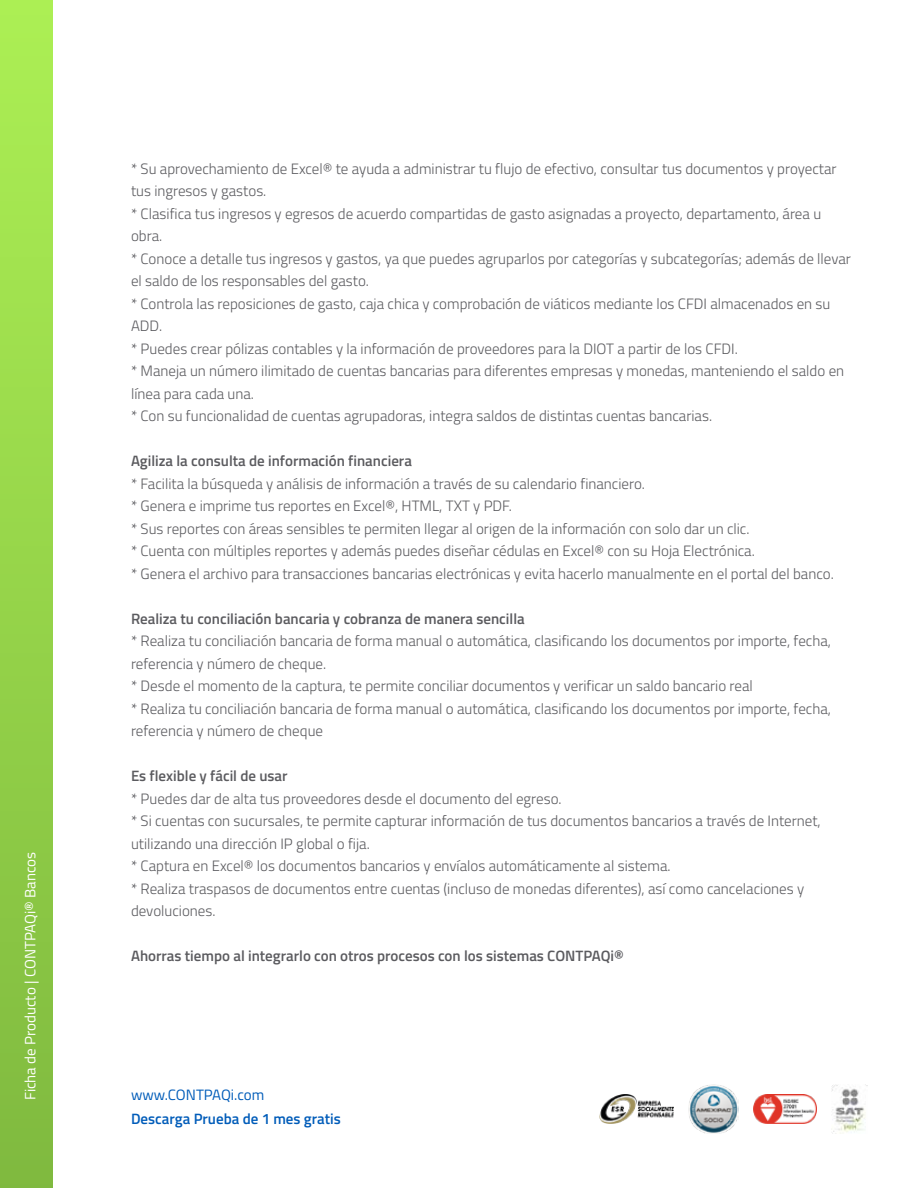
<style>
.page{position:relative;width:918px;height:1188px;background:#fff}
.page>*{position:absolute;margin:0;border:0;box-sizing:border-box;transform-origin:0 0}
.t1{font:300 15px/22.5px "Titillium Web";color:#5b5b5f}
.t2{font:600 15px "Titillium Web";color:#5b5b5f}
.t3{font:15px "Titillium";color:#fff}
.t4{font:600 15px "Titillium";color:#005cb9}
.t5{font:15px "Titillium";color:#005cb9}
</style>
<div class="page">
<div style="left:0;top:0;width:53px;height:1188px;background:linear-gradient(to bottom,#acef54,#7fb93f)"></div>
<img style="left:600px;top:1094px;width:74px;height:30px">
<img style="left:689px;top:1084px;width:49px;height:49px">
<img style="left:753px;top:1095px;width:63px;height:28px">
<img style="left:832px;top:1084px;width:36px;height:48px">
<p class="t3" style="left:19px;top:1100px;width:250px;rotate:-90deg">Ficha de Producto | CONTPAQi® Bancos</p>
<p class="t1" style="left:131px;top:157px;width:721px">* Su aprovechamiento de Excel® te ayuda a administrar tu flujo de efectivo, consultar tus documentos y proyectar tus ingresos y gastos.<br>* Clasifica tus ingresos y egresos de acuerdo compartidas de gasto asignadas a proyecto, departamento, área u obra.<br>* Conoce a detalle tus ingresos y gastos, ya que puedes agruparlos por categorías y subcategorías; además de llevar el saldo de los responsables del gasto.<br>* Controla las reposiciones de gasto, caja chica y comprobación de viáticos mediante los CFDI almacenados en su ADD.<br>* Puedes crear pólizas contables y la información de proveedores para la DIOT a partir de los CFDI.<br>* Maneja un número ilimitado de cuentas bancarias para diferentes empresas y monedas, manteniendo el saldo en línea para cada una.<br>* Con su funcionalidad de cuentas agrupadoras, integra saldos de distintas cuentas bancarias.</p>
<p class="t2" style="left:131px;top:450px;width:282px">Agiliza la consulta de información financiera</p>
<p class="t1" style="left:131px;top:472px;width:704px">* Facilita la búsqueda y análisis de información a través de su calendario financiero.<br>* Genera e imprime tus reportes en Excel®, HTML, TXT y PDF.<br>* Sus reportes con áreas sensibles te permiten llegar al origen de la información con solo dar un clic.<br>* Cuenta con múltiples reportes y además puedes diseñar cédulas en Excel® con su Hoja Electrónica.<br>* Genera el archivo para transacciones bancarias electrónicas y evita hacerlo manualmente en el portal del banco.</p>
<p class="t2" style="left:131px;top:607px;width:395px">Realiza tu conciliación bancaria y cobranza de manera sencilla</p>
<p class="t1" style="left:131px;top:629px;width:702px">* Realiza tu conciliación bancaria de forma manual o automática, clasificando los documentos por importe, fecha, referencia y número de cheque.<br>* Desde el momento de la captura, te permite conciliar documentos y verificar un saldo bancario real<br>* Realiza tu conciliación bancaria de forma manual o automática, clasificando los documentos por importe, fecha, referencia y número de cheque</p>
<p class="t2" style="left:131px;top:765px;width:158px">Es flexible y fácil de usar</p>
<p class="t1" style="left:131px;top:787px;width:691px">* Puedes dar de alta tus proveedores desde el documento del egreso.<br>* Si cuentas con sucursales, te permite capturar información de tus documentos bancarios a través de Internet, utilizando una dirección IP global o fija.<br>* Captura en Excel® los documentos bancarios y envíalos automáticamente al sistema.<br>* Realiza traspasos de documentos entre cuentas (incluso de monedas diferentes), así como cancelaciones y devoluciones.</p>
<p class="t2" style="left:131px;top:945px;width:494px">Ahorras tiempo al integrarlo con otros procesos con los sistemas CONTPAQi®</p>
<p class="t5" style="left:131px;top:1084px;width:135px">www.CONTPAQi.com</p>
<p class="t4" style="left:131px;top:1107px;width:211px">Descarga Prueba de 1 mes gratis</p>
</div>
